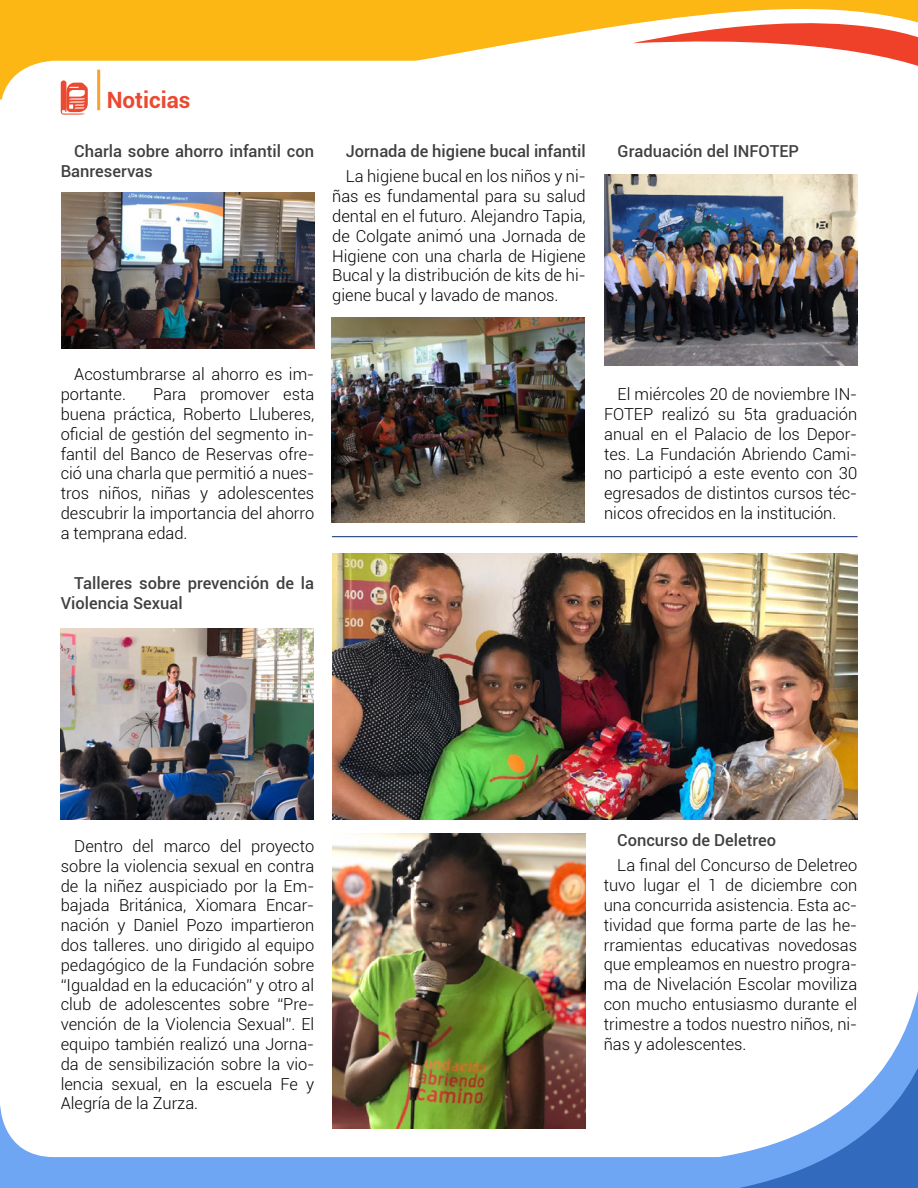
<style>
.page{position:relative;width:918px;height:1188px;background:#fff}
.page>*{position:absolute;margin:0;border:0;box-sizing:border-box;transform-origin:0 0}
.t1{font:700 22.5px "Roboto";color:#eb4930}
.t2{font:300 16.5px/19.8px "Roboto";color:#050000;text-align:justify}
.t3{font:500 16.5px/19.8px "Roboto";color:#404040}
</style>
<div class="page">
<svg style="left:506px;top:0;width:127px;height:45px;fill:#fdb714"></svg>
<svg style="left:633px;top:0;width:285px;height:66px"></svg>
<div style="left:0;top:0;width:506px;height:100px;background:#fdb714"></div>
<div style="left:0;top:61px;width:918px;height:1097px;background:#fff;border-radius:54px"></div>
<div style="left:0;top:1092px;width:918px;height:96px;background:#6ea6f3"></div>
<div style="left:0;top:1041px;width:918px;height:116px;background:#fff;border-radius:54px"></div>
<svg style="left:574px;top:754px;width:344px;height:434px"></svg>
<hr style="left:97px;top:70px;width:3px;height:40px;background:#f6a22b">
<svg style="left:61px;top:80px;width:27px;height:35px"></svg>
<hr style="left:332px;top:536px;width:525px;height:1px;background:#06296b">
<img style="left:62px;top:193px;width:252px;height:156px">
<img style="left:61px;top:629px;width:253px;height:190px">
<img style="left:332px;top:317px;width:253px;height:205px">
<img style="left:604px;top:175px;width:254px;height:190px">
<img style="left:332px;top:554px;width:525px;height:265px">
<img style="left:332px;top:834px;width:254px;height:294px">
<h1 class="t1" style="left:107px;top:84px;width:85px">Noticias</h1>
<p class="t3" style="left:61px;top:141px;width:255px;text-indent:13px">Charla sobre ahorro infantil con<br>Banreservas</p>
<p class="t3" style="left:346px;top:141px;width:241px">Jornada de higiene bucal infantil</p>
<p class="t2" style="left:332px;top:166px;width:255px;text-indent:13px">La higiene bucal en los niños y ni&shy;ñas es fundamental para su salud dental en el futuro. Alejandro Tapia, de Colgate animó una Jornada de Higiene con una charla de Higiene Bucal y la distribución de kits de hi&shy;giene bucal y lavado de manos.</p>
<p class="t3" style="left:618px;top:141px;width:183px">Graduación del INFOTEP</p>
<p class="t2" style="left:61px;top:364px;width:255px;text-indent:13px">Acostumbrarse al ahorro es im&shy;portante.</p>
<p class="t2" style="left:61px;top:384px;width:255px;text-indent:92px">Para promover esta buena práctica, Roberto Lluberes, oficial de gestión del segmento in&shy;fantil del Banco de Reservas ofre&shy;ció una charla que permitió a nues&shy;tros niños, niñas y adolescentes descubrir la importancia del ahorro a temprana edad.</p>
<p class="t3" style="left:61px;top:573px;width:255px;text-indent:13px">Talleres sobre prevención de la<br>Violencia Sexual</p>
<p class="t2" style="left:604px;top:384px;width:255px;text-indent:13px">El miércoles 20 de noviembre IN-FOTEP realizó su 5ta graduación anual en el Palacio de los Depor&shy;tes. La Fundación Abriendo Cami&shy;no participó a este evento con 30 egresados de distintos cursos téc&shy;nicos ofrecidos en la institución.</p>
<p class="t2" style="left:61px;top:836px;width:255px;text-indent:13px">Dentro del marco del proyecto sobre la violencia sexual en contra de la niñez auspiciado por la Em&shy;bajada Británica, Xiomara Encar&shy;nación y Daniel Pozo impartieron dos talleres. uno dirigido al equipo pedagógico de la Fundación sobre “Igualdad en la educación” y otro al club de adolescentes sobre “Pre&shy;vención de la Violencia Sexual”. El equipo también realizó una Jorna&shy;da de sensibilización sobre la vio&shy;lencia sexual, en la escuela Fe y Alegría de la Zurza.</p>
<p class="t3" style="left:617px;top:830px;width:160px">Concurso de Deletreo</p>
<p class="t2" style="left:604px;top:855px;width:255px;text-indent:13px">La final del Concurso de Deletreo tuvo lugar el 1 de diciembre con una concurrida asistencia. Esta ac&shy;tividad que forma parte de las he&shy;rramientas educativas novedosas que empleamos en nuestro progra&shy;ma de Nivelación Escolar moviliza con mucho entusiasmo durante el trimestre a todos nuestro niños, ni&shy;ñas y adolescentes.</p>
</div>
